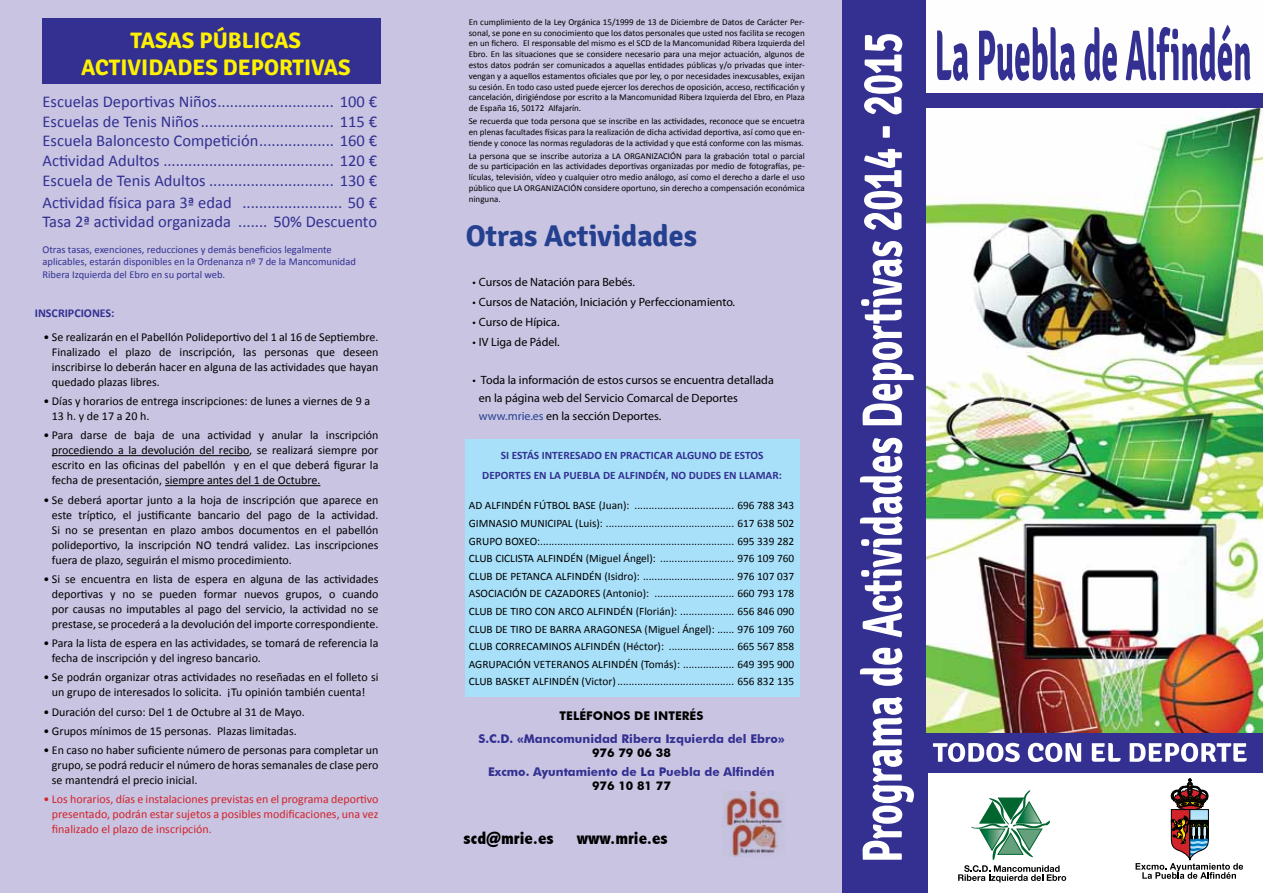
<style>
.page{position:relative;width:1263px;height:893px;background:#fff}
.page>*{position:absolute;margin:0;border:0;box-sizing:border-box;transform-origin:0 0}
.t1{font:700 30px "Signika";color:#25408f}
.t2{font:700 22.5px/27px "Signika";color:#fff200;text-align:center}
.t3{font:800 condensed 18px "Abadi";color:#000}
.t4{font:16.5px/19.8px "Calibri";color:#333092;text-align:justify}
.t5{font:12px/15px "Calibri";color:#000;text-align:justify}
.t6{font:12px/18px "Myriad Pro";color:#000}
.t7{font:12px/15px "Calibri";color:#d2232a;text-align:justify}
.t8{font:700 12px "Futura BT";color:#333092}
.t9{font:700 12px "Futura BT";color:#000}
.t10{font:700 12px "Calibri";color:#333092}
.t11{font:11.25px/17.5px "Calibri";color:#000;text-align:justify}
.t12{font:700 11.25px/20.4px "Calibri";color:#333092;text-align:center}
.t13{font:10.5px/12.6px "Calibri";color:#333092}
.t14{font:9px/10.8px "Calibri";color:#000;text-align:justify}
.s1{color:#25408f}
</style>
<div class="page">
<div style="left:0;top:0;width:842px;height:893px;background:#c8c4e2"></div>
<hr style="left:52px;top:455px;width:197px;height:1px;background:#000">
<hr style="left:165px;top:485px;width:155px;height:1px;background:#000">
<div style="left:43px;top:18px;width:338px;height:66px;background:#333092"></div>
<img style="left:722px;top:792px;width:61px;height:64px">
<div style="left:465px;top:439px;width:334px;height:257px;background:#a8e0f9"></div>
<div style="left:842px;top:0;width:85px;height:893px;background:#333092"></div>
<svg style="left:958px;top:790px;width:108px;height:92px"></svg>
<img style="left:927px;top:74px;width:336px;height:659px">
<svg style="left:862px;top:697px;width:52px;height:163px"></svg>
<svg style="left:860px;top:648px;width:42px;height:38px"></svg>
<svg style="left:860px;top:438px;width:42px;height:199px"></svg>
<svg style="left:861px;top:241px;width:53px;height:184px"></svg>
<svg style="left:864px;top:149px;width:38px;height:81px"></svg>
<svg style="left:883px;top:126px;width:7px;height:12px"></svg>
<svg style="left:864px;top:34px;width:38px;height:80px"></svg>
<svg style="left:937px;top:30px;width:31px;height:51px"></svg>
<svg style="left:979px;top:27px;width:96px;height:54px"></svg>
<svg style="left:1084px;top:27px;width:33px;height:54px"></svg>
<svg style="left:1126px;top:25px;width:124px;height:56px"></svg>
<div style="left:925px;top:94px;width:338px;height:14px;background:#333092"></div>
<div style="left:925px;top:733px;width:338px;height:40px;background:#333092"></div>
<svg style="left:933px;top:743px;width:87px;height:19px"></svg>
<svg style="left:1028px;top:743px;width:53px;height:19px"></svg>
<svg style="left:1092px;top:743px;width:28px;height:19px"></svg>
<svg style="left:1130px;top:743px;width:117px;height:19px"></svg>
<svg style="left:1135px;top:778px;width:108px;height:101px"></svg>
<h2 class="t2" style="left:81px;top:27px;width:271px">TASAS PÚBLICAS<br>ACTIVIDADES DEPORTIVAS</h2>
<p class="t4" style="left:43px;top:91px;width:336px">Escuelas Deportivas Niños............................ 100 € Escuelas de Tenis Niños................................ 115 € Escuela Baloncesto Competición.................. 160 € Actividad Adultos ......................................... 120 € Escuela de Tenis Adultos .............................. 130 €</p>
<h3 class="t4" style="left:43px;top:192px;width:336px">Actividad física para 3ª edad ........................ 50 €<br>Tasa 2ª actividad organizada ....... 50% Descuento</h3>
<p class="t13" style="left:43px;top:243px;width:315px">Otras tasas, exenciones, reducciones y demás beneficios legalmente aplicables, estarán disponibles en la Ordenanza nº 7 de la Mancomunidad<br>Ribera Izquierda del Ebro en su portal web.</p>
<p class="t10" style="left:35px;top:306px;width:81px">INSCRIPCIONES:</p>
<p class="t5" style="left:52px;top:329px;width:328px;text-indent:-9px">• Se realizarán en el Pabellón Polideportivo del 1 al 16 de Septiembre.<br>Finalizado el plazo de inscripción, las personas que deseen inscribirse lo deberán hacer en alguna de las actividades que hayan quedado plazas libres.</p>
<p class="t5" style="left:52px;top:394px;width:320px;text-indent:-9px">• Días y horarios de entrega inscripciones: de lunes a viernes de 9 a<br>13h.yde17a20h.</p>
<p class="t5" style="left:52px;top:428px;width:328px;text-indent:-8px">• Para darse de baja de una actividad y anular la inscripción procediendo a la devolución del recibo, se realizará siempre por escrito en las oficinas del pabellón y en el que deberá figurar la fecha de presentación, siempre antes del 1 de Octubre.</p>
<p class="t5" style="left:52px;top:492px;width:328px;text-indent:-8px">• Se deberá aportar junto a la hoja de inscripción que aparece en este tríptico, el justificante bancario del pago de la actividad.<br>Si no se presentan en plazo ambos documentos en el pabellón polideportivo, la inscripción NO tendrá validez. Las inscripciones fuera de plazo, seguirán el mismo procedimiento.</p>
<p class="t5" style="left:52px;top:571px;width:328px;text-indent:-8px">• Si se encuentra en lista de espera en alguna de las actividades deportivas y no se pueden formar nuevos grupos, o cuando por causas no imputables al pago del servicio, la actividad no se prestase, se procederá a la devolución del importe correspondiente.</p>
<p class="t5" style="left:52px;top:636px;width:328px;text-indent:-9px">• Para la lista de espera en las actividades, se tomará de referencia la fecha de inscripción y del ingreso bancario.</p>
<p class="t5" style="left:43px;top:670px;width:337px;text-align:center">• Se podrán organizar otras actividades no reseñadas en el folleto si un grupo de interesados lo solicita. ¡Tu opinión también cuenta!</p>
<p class="t5" style="left:43px;top:704px;width:263px">• Duración del curso: Del 1 de Octubre al 31 de Mayo.</p>
<p class="t5" style="left:43px;top:723px;width:255px">• Grupos mínimos de 15 personas. Plazas limitadas.</p>
<p class="t5" style="left:52px;top:743px;width:328px;text-indent:-9px">• En caso no haber suficiente número de personas para completar un grupo, se podrá reducir el número de horas semanales de clase pero se mantendrá el precio inicial.</p>
<p class="t7" style="left:52px;top:792px;width:328px;text-indent:-9px">• Los horarios, días e instalaciones previstas en el programa deportivo presentado, podrán estar sujetos a posibles modificaciones, una vez finalizado el plazo de inscripción.</p>
<p class="t14" style="left:469px;top:16px;width:337px">En cumplimiento de la Ley Orgánica 15/1999 de 13 de Diciembre de Datos de Carácter Per&shy;sonal, se pone en su conocimiento que los datos personales que usted nos facilita se recogen en un fichero. El responsable del mismo es el SCD de la Mancomunidad Ribera Izquierda del Ebro. En las situaciones que se considere necesario para una mejor actuación, algunos de estos datos podrán ser comunicados a aquellas entidades públicas y/o privadas que inter&shy;vengan y a aquellos estamentos oficiales que por ley, o por necesidades inexcusables, exijan su cesión. En todo caso usted puede ejercer los derechos de oposición, acceso, rectificación y cancelación, dirigiéndose por escrito a la Mancomunidad Ribera Izquierda del Ebro, en Plaza de España 16, 50172 Alfajarín.</p>
<p class="t14" style="left:469px;top:116px;width:337px">Se recuerda que toda persona que se inscribe en las actividades, reconoce que se encuetra en plenas facultades físicas para la realización de dicha actividad deportiva, así como que en&shy;tiende y conoce las normas reguladoras de la actividad y que está conforme con las mismas.</p>
<p class="t14" style="left:469px;top:150px;width:337px">La persona que se inscribe autoriza a LA ORGANIZACIÓN para la grabación total o parcial de su participación en las actividades deportivas organizadas por medio de fotografías, pe&shy;lículas, televisión, vídeo y cualquier otro medio análogo, así como el derecho a darle el uso público que LA ORGANIZACIÓN considere oportuno, sin derecho a compensación económica ninguna.</p>
<h1 class="t1" style="left:466px;top:218px;width:233px">Otras Actividades</h1>
<p class="t6" style="left:472px;top:272px;width:164px">• Cursos de Natación para Bebés.</p>
<p class="t6" style="left:472px;top:292px;width:264px">• Cursos de Natación, Iniciación y Perfeccionamiento.</p>
<p class="t6" style="left:472px;top:313px;width:89px">• Curso de Hípica.</p>
<p class="t6" style="left:472px;top:333px;width:89px">• IV Liga de Pádel.</p>
<p class="t6" style="left:479px;top:371px;width:296px;text-indent:-7px">• Toda la información de estos cursos se encuentra detallada en la página web del Servicio Comarcal de Deportes <span class="s1">www.mrie.es</span> en la sección Deportes.</p>
<p class="t12" style="left:482px;top:445px;width:301px">SI ESTÁS INTERESADO EN PRACTICAR ALGUNO DE ESTOS<br>DEPORTES EN LA PUEBLA DE ALFINDÉN, NO DUDES EN LLAMAR:</p>
<p class="t11" style="left:469px;top:497px;width:327px">AD ALFINDÉN FÚTBOL BASE (Juan): ................................... 696 788 343<br>GIMNASIO MUNICIPAL (Luis): ............................................. 617 638 502<br>GRUPO BOXEO:.................................................................... 695 339 282<br>CLUB CICLISTA ALFINDÉN (Miguel Ángel): .......................... 976 109 760<br>CLUB DE PETANCA ALFINDÉN (Isidro): ................................ 976 107 037<br>ASOCIACIÓN DE CAZADORES (Antonio): ............................ 660 793 178<br>CLUB DE TIRO CON ARCO ALFINDÉN (Florián): ................... 656 846 090<br>CLUB DE TIRO DE BARRA ARAGONESA (Miguel Ángel): ...... 976 109 760<br>CLUB CORRECAMINOS ALFINDÉN (Héctor): ....................... 665 567 858<br>AGRUPACIÓN VETERANOS ALFINDÉN (Tomás): .................. 649 395 900<br>CLUB BASKET ALFINDÉN (Victor)......................................... 656 832 135</p>
<p class="t9" style="left:559px;top:708px;width:145px">TELÉFONOS DE INTERÉS</p>
<p class="t8" style="left:478px;top:731px;width:308px">S.C.D. «Mancomunidad Ribera Izquierda del Ebro»</p>
<p class="t9" style="left:592px;top:746px;width:80px">976 79 06 38</p>
<p class="t8" style="left:488px;top:764px;width:288px">Excmo. Ayuntamiento de La Puebla de Alfindén</p>
<p class="t9" style="left:592px;top:779px;width:80px">976 10 81 77</p>
<h3 class="t3" style="left:463px;top:828px;width:92px">scd@mrie.es</h3>
<h3 class="t3" style="left:577px;top:828px;width:93px">www.mrie.es</h3>
</div>
